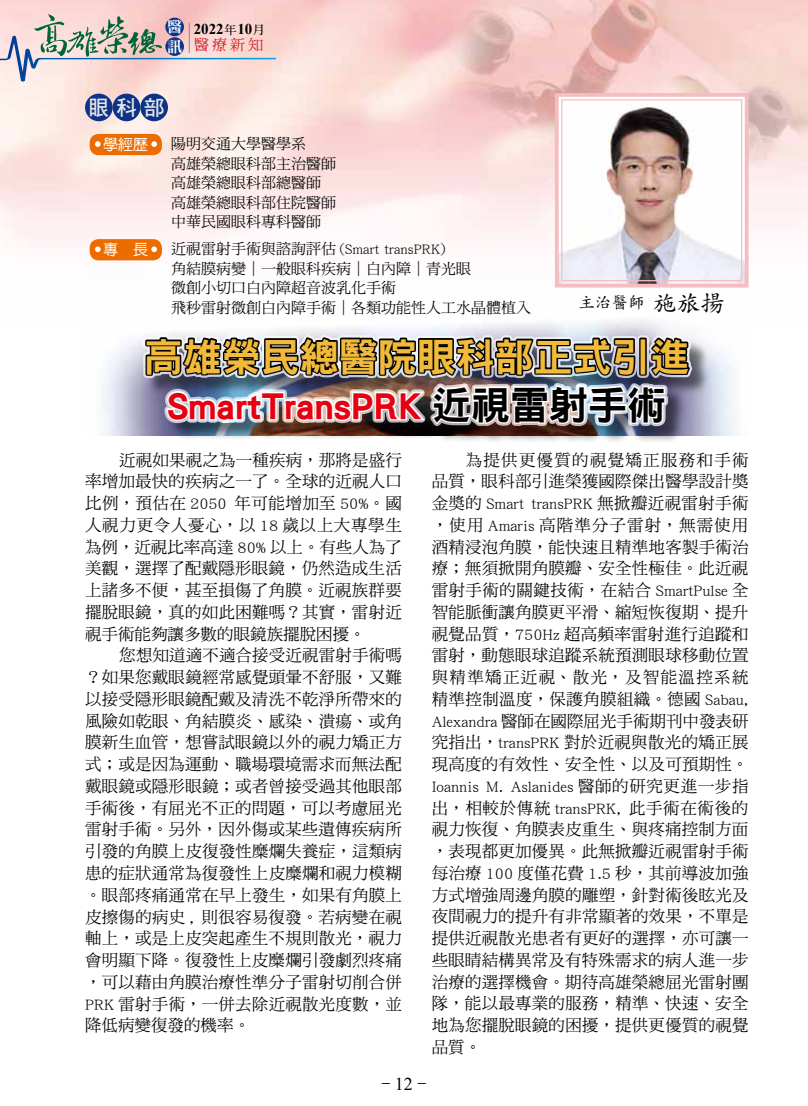
<style>
.page{position:relative;width:808px;height:1106px;background:#fff}
.page>*{position:absolute;margin:0;border:0;box-sizing:border-box;transform-origin:0 0}
.t1{font:39px/48px "DF Hei Std W9";color:#f2ba3b;text-align:center}
.t2{font:21px "DF Hei Std W7";color:#e6e6e6}
.t3{font:18px "DF Ming Std W5";color:#000}
.t4{font:16.5px/21.8px "DF Ming Std W5";letter-spacing:.01em;color:#000;text-align:justify}
.t5{font:16.5px "DF Kai Shu Md HK BF";color:#000}
.t6{font:15px/19.5px "DF Ming Std W5";color:#000}
.t7{font:700 15px "Times New Roman";color:#000}
.t8{font:15px "DF Yuan Md HK BF";color:#fff}
.t9{font:15px "DF Ming Std W5";color:#d0121b}
.t10{font:15px/20.2px "DF Ming Std W9";color:#fff}
.s1{font-family:"DF Ming Std W7";font-weight:400;font-size:12px}
.s2{font-size:24px}
.s3{color:#e60012}
.s4{color:#000}
.s5{font-family:"Times New Roman"}
</style>
<div class="page">
<img style="left:0;top:0;width:808px;height:261px">
<svg style="left:0;top:14px;width:276px;height:68px;background:#dac8c7"></svg>
<div style="left:90px;top:134px;width:72px;height:21px;background:#ed6c00;border-radius:9px"></div>
<svg style="left:95px;top:141px;width:6px;height:6px"></svg>
<svg style="left:151px;top:141px;width:6px;height:6px"></svg>
<div style="left:90px;top:239px;width:72px;height:21px;background:#ed6c00;border-radius:9px"></div>
<svg style="left:95px;top:246px;width:6px;height:6px"></svg>
<svg style="left:151px;top:246px;width:6px;height:6px"></svg>
<svg style="left:553px;top:91px;width:197px;height:197px"></svg>
<div style="left:561px;top:99px;width:181px;height:182px;border:1px solid #f6bdc0"></div>
<div style="left:85px;top:94px;width:28px;height:27px;background:#0c3388;border-radius:50%"></div>
<div style="left:113px;top:94px;width:27px;height:27px;background:#0c3388;border-radius:50%"></div>
<div style="left:140px;top:94px;width:28px;height:27px;background:#0c3388;border-radius:50%"></div>
<div style="left:146px;top:337px;width:564px;height:108px;background:#000;opacity:.75"></div>
<img style="left:139px;top:316px;width:563px;height:119px">
<p class="t10" style="left:167px;top:16px;width:16px">醫訊</p>
<p class="t7" style="left:194px;top:19px;width:72px">2022<span class="s1">年</span>10<span class="s1">月</span></p>
<p class="t9" style="left:194px;top:36px;width:70px">醫療新知</p>
<p class="t2" style="left:88px;top:96px;width:78px">眼科部</p>
<p class="t8" style="left:103px;top:137px;width:46px">學經歷</p>
<p class="t8" style="left:103px;top:242px;width:46px">專 長</p>
<p class="t6" style="left:171px;top:134px;width:166px">陽明交通大學醫學系<br>高雄榮總眼科部主治醫師高雄榮總眼科部總醫師高雄榮總眼科部住院醫師中華民國眼科專科醫師</p>
<p class="t6" style="left:171px;top:239px;width:361px">近視雷射手術與諮詢評估 (Smart transPRK)<br>角結膜病變∣一般眼科疾病∣白內障∣青光眼<br>微創小切口白內障超音波乳化手術<br>飛秒雷射微創白內障手術∣各類功能性人工水晶體植入</p>
<p class="t5" style="left:579px;top:294px;width:148px">主治醫師 <span class="s2">施旅揚</span></p>
<h1 class="t1" style="left:144px;top:332px;width:547px">高雄榮民總醫院眼科部正式引進<br><span class="s3">SmartTransPRK</span> <span class="s4">近視雷射手術</span></h1>
<p class="t4" style="left:85px;top:448px;width:318px;text-indent:34px">近視如果視之為一種疾病，那將是盛行率增加最快的疾病之一了。全球的近視人口比例，預估在 2050 年可能增加至 50%。國人視力更令人憂心，以 18 歲以上大專學生為例，近視比率高達 80% 以上。有些人為了美觀，選擇了配戴隱形眼鏡，仍然造成生活上諸多不便，甚至損傷了角膜。近視族群要擺脫眼鏡，真的如此困難嗎？其實，雷射近視手術能夠讓多數的眼鏡族擺脫困擾。</p>
<p class="t4" style="left:85px;top:644px;width:318px;text-indent:34px">您想知道適不適合接受近視雷射手術嗎？如果您戴眼鏡經常感覺頭暈不舒服，又難以接受隱形眼鏡配戴及清洗不乾淨所帶來的風險如乾眼、角結膜炎、感染、潰瘍、或角膜新生血管，想嘗試眼鏡以外的視力矯正方式；或是因為運動、職場環境需求而無法配戴眼鏡或隱形眼鏡；或者曾接受過其他眼部手術後，有屈光不正的問題，可以考慮屈光雷射手術。另外，因外傷或某些遺傳疾病所引發的角膜上皮復發性糜爛失養症，這類病患的症狀通常為復發性上皮糜爛和視力模糊。眼部疼痛通常在早上發生，如果有角膜上皮擦傷的病史 , 則很容易復發。若病變在視軸上，或是上皮突起產生不規則散光，視力會明顯下降。復發性上皮糜爛引發劇烈疼痛，可以藉由角膜治療性準分子雷射切削合併PRK 雷射手術，一併去除近視散光度數，並降低病變復發的機率。</p>
<p class="t4" style="left:432px;top:448px;width:318px;text-indent:34px">為提供更優質的視覺矯正服務和手術品質，眼科部引進榮獲國際傑出醫學設計獎金獎的 Smart transPRK 無掀瓣近視雷射手術，使用 Amaris 高階準分子雷射，無需使用酒精浸泡角膜，能快速且精準地客製手術治療；無須掀開角膜瓣、安全性極佳。此近視雷射手術的關鍵技術，在結合 SmartPulse 全智能脈衝讓角膜更平滑、縮短恢復期、提升視覺品質，750Hz 超高頻率雷射進行追蹤和雷射，動態眼球追蹤系統預測眼球移動位置與精準矯正近視、散光，及智能溫控系統精準控制溫度，保護角膜組織。德國 Sabau, Alexandra 醫師在國際屈光手術期刊中發表研究指出，transPRK 對於近視與散光的矯正展現高度的有效性、安全性、以及可預期性。Ioannis M. Aslanides 醫師的研究更進一步指出，相較於傳統 transPRK, 此手術在術後的視力恢復、角膜表皮重生、與疼痛控制方面，表現都更加優異。此無掀瓣近視雷射手術每治療 100 度僅花費 1.5 秒，其前導波加強方式增強周邊角膜的雕塑，針對術後眩光及夜間視力的提升有非常顯著的效果，不單是提供近視散光患者有更好的選擇，亦可讓一些眼睛結構異常及有特殊需求的病人進一步治療的選擇機會。期待高雄榮總屈光雷射團隊，能以最專業的服務，精準、快速、安全地為您擺脫眼鏡的困擾，提供更優質的視覺品質。</p>
<p class="t3" style="left:381px;top:1074px;width:47px">-<span class="s5">12</span>-</p>
</div>
